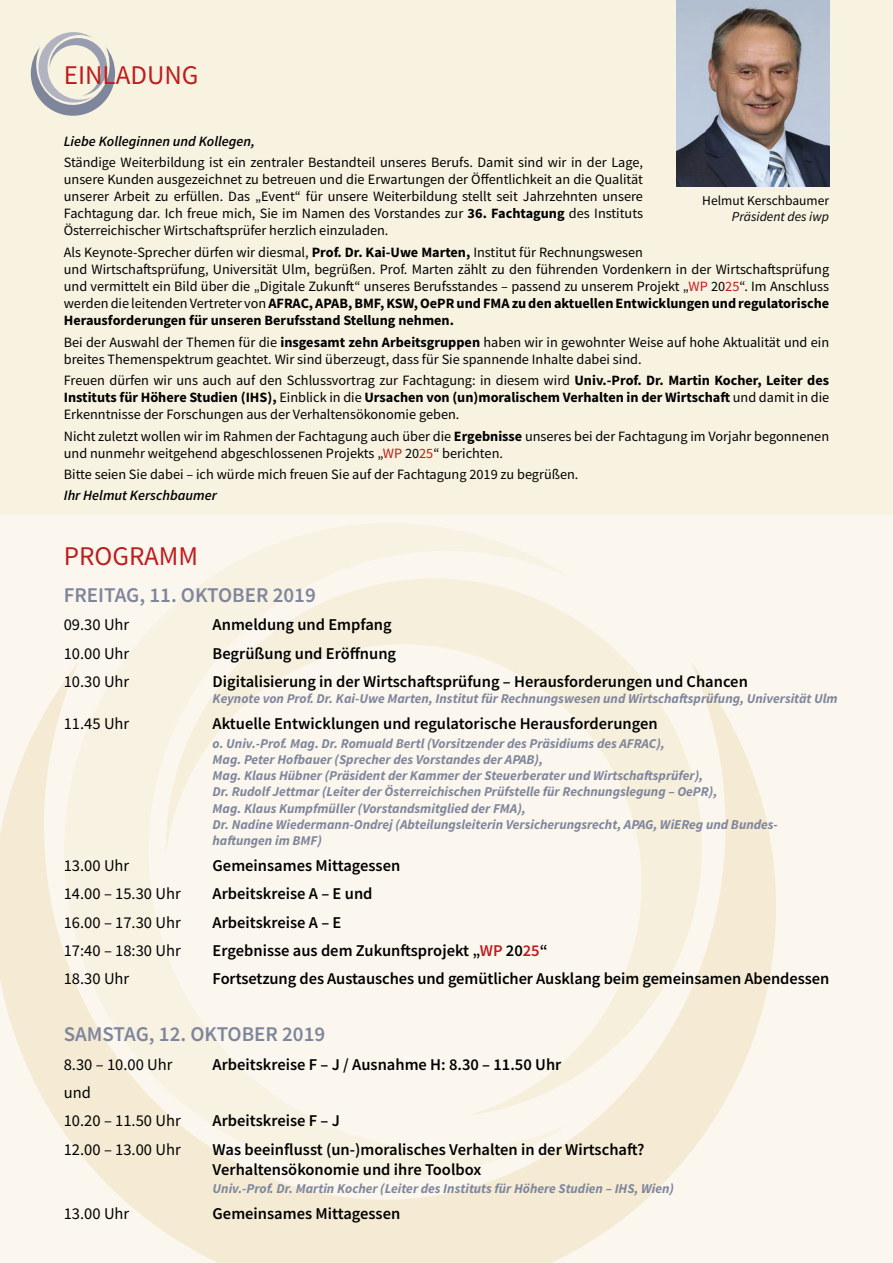
<style>
.page{position:relative;width:893px;height:1263px;background:#fff}
.page>*{position:absolute;margin:0;border:0;box-sizing:border-box;transform-origin:0 0}
.t1{font:27px "Source Sans Pro";color:#bd1d1d}
.t2{font:600 21px "Source Sans Pro";color:#7f869c}
.t3{font:600 16.5px/19.8px "Source Sans Pro";color:#000}
.t4{font:16.5px/28.3px "Source Sans Pro";color:#000}
.t5{font:14.25px/17.1px "Source Sans Pro";color:#000}
.t6{font:italic 600 14.25px "Source Sans Pro";color:#000}
.t7{font:italic 700 13.5px/16.2px "Source Sans Pro";color:#7f869c}
.t8{font:13.5px "Source Sans Pro";color:#000}
.t9{font:italic 13.5px "Source Sans Pro";color:#000}
.s1{font-weight:700}
.s2{color:#bd1d1d}
</style>
<div class="page">
<div style="left:0;top:480px;width:893px;height:783px;background:#fbf7ee"></div>
<div style="left:0;top:0;width:893px;height:514px;background:#f8f2e1"></div>
<svg style="left:0;top:677px;width:776px;height:586px;fill:#f5ebd4"></svg>
<svg style="left:64px;top:523px;width:505px;height:655px"></svg>
<svg style="left:166px;top:578px;width:536px;height:537px"></svg>
<svg style="left:31px;top:32px;width:84px;height:84px"></svg>
<img style="left:677px;top:0;width:152px;height:186px">
<h1 class="t1" style="left:64px;top:58px;width:136px">EINLADUNG</h1>
<p class="t6" style="left:64px;top:132px;width:193px">Liebe Kolleginnen und Kollegen,</p>
<p class="t5" style="left:64px;top:154px;width:581px;text-align:justify">Ständige Weiterbildung ist ein zentraler Bestandteil unseres Berufs. Damit sind wir in der Lage, unsere Kunden ausgezeichnet zu betreuen und die Erwartungen der Öffentlichkeit an die Qualität unserer Arbeit zu erfüllen. Das „Event“ für unsere Weiterbildung stellt seit Jahrzehnten unsere Fachtagung dar. Ich freue mich, Sie im Namen des Vorstandes zur <span class="s1">36. Fachtagung</span> des Instituts Österreichischer Wirtschaftsprüfer herzlich einzuladen.</p>
<p class="t5" style="left:64px;top:243px;width:767px">Als Keynote-Sprecher dürfen wir diesmal, <span class="s1">Prof. Dr. Kai-Uwe Marten,</span> Institut für Rechnungswesen<br>und Wirtschaftsprüfung, Universität Ulm, begrüßen. Prof. Marten zählt zu den führenden Vordenkern in der Wirtschaftsprüfung und vermittelt ein Bild über die „Digitale Zukunft“ unseres Berufsstandes – passend zu unserem Projekt „<span class="s2">WP</span> 20<span class="s2">25</span>“. Im Anschluss werden die leitenden Vertreter von <span class="s1">AFRAC, APAB, BMF, KSW, OePR und FMA zu den aktuellen Entwicklungen und regulatorische Herausforderungen für unseren Berufsstand Stellung nehmen.</span></p>
<p class="t5" style="left:64px;top:333px;width:767px">Bei der Auswahl der Themen für die <span class="s1">insgesamt zehn Arbeitsgruppen</span> haben wir in gewohnter Weise auf hohe Aktualität und ein breites Themenspektrum geachtet. Wir sind überzeugt, dass für Sie spannende Inhalte dabei sind.</p>
<p class="t5" style="left:64px;top:372px;width:767px;text-align:justify">Freuen dürfen wir uns auch auf den Schlussvortrag zur Fachtagung: in diesem wird <span class="s1">Univ.-Prof. Dr. Martin Kocher, Leiter des Instituts für Höhere Studien (IHS),</span> Einblick in die <span class="s1">Ursachen von (un)moralischem Verhalten in der Wirtschaft</span> und damit in die Erkenntnisse der Forschungen aus der Verhaltensökonomie geben.</p>
<p class="t5" style="left:64px;top:427px;width:767px">Nicht zuletzt wollen wir im Rahmen der Fachtagung auch über die <span class="s1">Ergebnisse</span> unseres bei der Fachtagung im Vorjahr begonnenen und nunmehr weitgehend abgeschlossenen Projekts „<span class="s2">WP</span> 20<span class="s2">25</span>“ berichten.</p>
<p class="t5" style="left:64px;top:466px;width:516px">Bitte seien Sie dabei – ich würde mich freuen Sie auf der Fachtagung 2019 zu begrüßen.</p>
<p class="t6" style="left:64px;top:486px;width:155px">Ihr Helmut Kerschbaumer</p>
<p class="t8" style="left:702px;top:192px;width:128px">Helmut Kerschbaumer</p>
<p class="t9" style="left:732px;top:208px;width:99px">Präsident des iwp</p>
<h1 class="t1" style="left:64px;top:538px;width:136px">PROGRAMM</h1>
<h2 class="t2" style="left:64px;top:581px;width:254px">FREITAG, 11. OKTOBER 2019</h2>
<p class="t4" style="left:64px;top:611px;width:67px">09.30 Uhr</p>
<p class="t3" style="left:213px;top:615px;width:181px">Anmeldung und Empfang</p>
<p class="t4" style="left:64px;top:639px;width:67px">10.00 Uhr</p>
<p class="t3" style="left:213px;top:643px;width:185px">Begrüßung und Eröffnung</p>
<p class="t4" style="left:64px;top:667px;width:67px">10.30 Uhr</p>
<p class="t3" style="left:213px;top:671px;width:537px">Digitalisierung in der Wirtschaftsprüfung – Herausforderungen und Chancen</p>
<p class="t7" style="left:213px;top:690px;width:627px">Keynote von Prof. Dr. Kai-Uwe Marten, Institut für Rechnungswesen und Wirtschaftsprüfung, Universität Ulm</p>
<p class="t4" style="left:64px;top:710px;width:67px">11.45 Uhr</p>
<p class="t3" style="left:213px;top:714px;width:447px">Aktuelle Entwicklungen und regulatorische Herausforderungen</p>
<p class="t7" style="left:213px;top:735px;width:566px">o. Univ.-Prof. Mag. Dr. Romuald Bertl (Vorsitzender des Präsidiums des AFRAC),<br>Mag. Peter Hofbauer (Sprecher des Vorstandes der APAB),<br>Mag. Klaus Hübner (Präsident der Kammer der Steuerberater und Wirtschaftsprüfer),<br>Dr. Rudolf Jettmar (Leiter der Österreichischen Prüfstelle für Rechnungslegung – OePR),<br>Mag. Klaus Kumpfmüller (Vorstandsmitglied der FMA),<br>Dr. Nadine Wiedermann-Ondrej (Abteilungsleiterin Versicherungsrecht, APAG, WiEReg und Bundes&shy;haftungen im BMF)</p>
<p class="t4" style="left:64px;top:851px;width:67px">13.00 Uhr</p>
<p class="t3" style="left:213px;top:856px;width:189px">Gemeinsames Mittagessen</p>
<p class="t4" style="left:64px;top:880px;width:118px">14.00 – 15.30 Uhr</p>
<p class="t3" style="left:213px;top:884px;width:161px">Arbeitskreise A – E und</p>
<p class="t4" style="left:64px;top:908px;width:118px">16.00 – 17.30 Uhr</p>
<p class="t3" style="left:213px;top:912px;width:130px">Arbeitskreise A – E</p>
<p class="t4" style="left:64px;top:936px;width:118px">17:40 – 18:30 Uhr</p>
<p class="t3" style="left:213px;top:940px;width:337px">Ergebnisse aus dem Zukunftsprojekt „<span class="s2">WP</span> 20<span class="s2">25</span>“</p>
<p class="t4" style="left:64px;top:965px;width:67px">18.30 Uhr</p>
<p class="t3" style="left:213px;top:969px;width:618px">Fortsetzung des Austausches und gemütlicher Ausklang beim gemeinsamen Abendessen</p>
<h2 class="t2" style="left:64px;top:1021px;width:263px">SAMSTAG, 12. OKTOBER 2019</h2>
<p class="t4" style="left:64px;top:1050px;width:110px">8.30 – 10.00 Uhr</p>
<p class="t3" style="left:213px;top:1054px;width:350px">Arbeitskreise F – J / Ausnahme H: 8.30 – 11.50 Uhr</p>
<p class="t4" style="left:64px;top:1078px;width:118px">und<br>10.20 – 11.50 Uhr</p>
<p class="t3" style="left:213px;top:1111px;width:129px">Arbeitskreise F – J</p>
<p class="t4" style="left:64px;top:1135px;width:118px">12.00 – 13.00 Uhr</p>
<p class="t3" style="left:213px;top:1139px;width:433px">Was beeinflusst (un-)moralisches Verhalten in der Wirtschaft?<br>Verhaltensökonomie und ihre Toolbox</p>
<p class="t7" style="left:213px;top:1180px;width:463px">Univ.-Prof. Dr. Martin Kocher (Leiter des Instituts für Höhere Studien – IHS, Wien)</p>
<p class="t4" style="left:64px;top:1199px;width:67px">13.00 Uhr</p>
<p class="t3" style="left:213px;top:1203px;width:189px">Gemeinsames Mittagessen</p>
</div>
